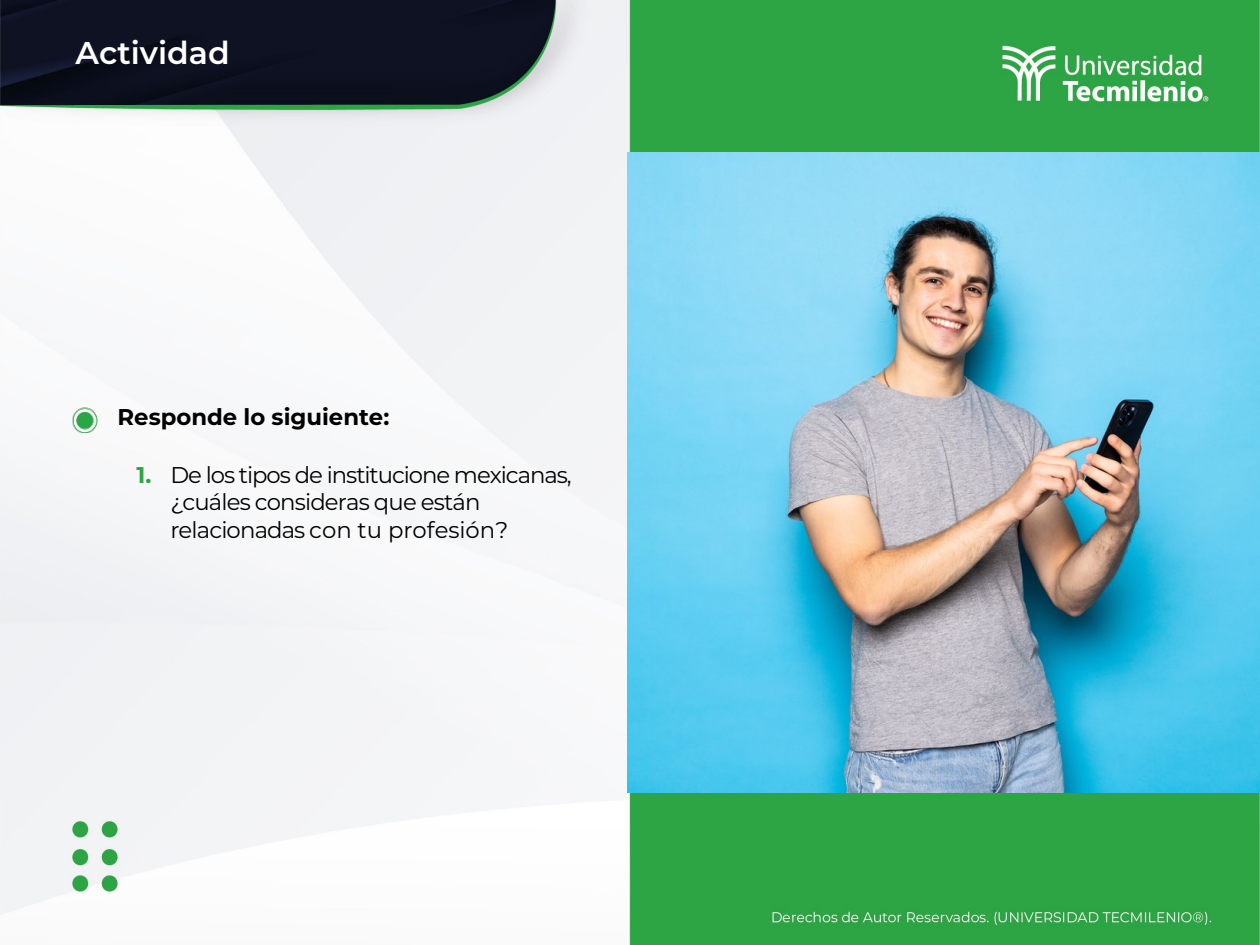
<style>
.page{position:relative;width:1260px;height:945px;background:#fff}
.page>*{position:absolute;margin:0;border:0;box-sizing:border-box;transform-origin:0 0}
.t1{font:600 31.5px "Montserrat";color:#fff}
.t2{font:22.75px/27.3px "Montserrat";letter-spacing:-.04em;color:#000}
.t3{font:700 22.75px "Montserrat";color:#000}
.t4{font:700 22.75px "Montserrat";color:#2aa645}
</style>
<div class="page">
<img style="left:0;top:0;width:1260px;height:945px">
<img style="left:32px;top:386px;width:80px;height:46px">
<img style="left:628px;top:152px;width:632px;height:641px">
<h1 class="t1" style="left:76px;top:31px;width:156px">Actividad</h1>
<p class="t3" style="left:118px;top:401px;width:273px">Responde lo siguiente:</p>
<p class="t4" style="left:136px;top:459px;width:16px">1.</p>
<p class="t2" style="left:170px;top:461px;width:403px">De los tipos de institucione mexicanas, ¿cuáles consideras que están relacionadas con tu profesión?</p>
</div>
